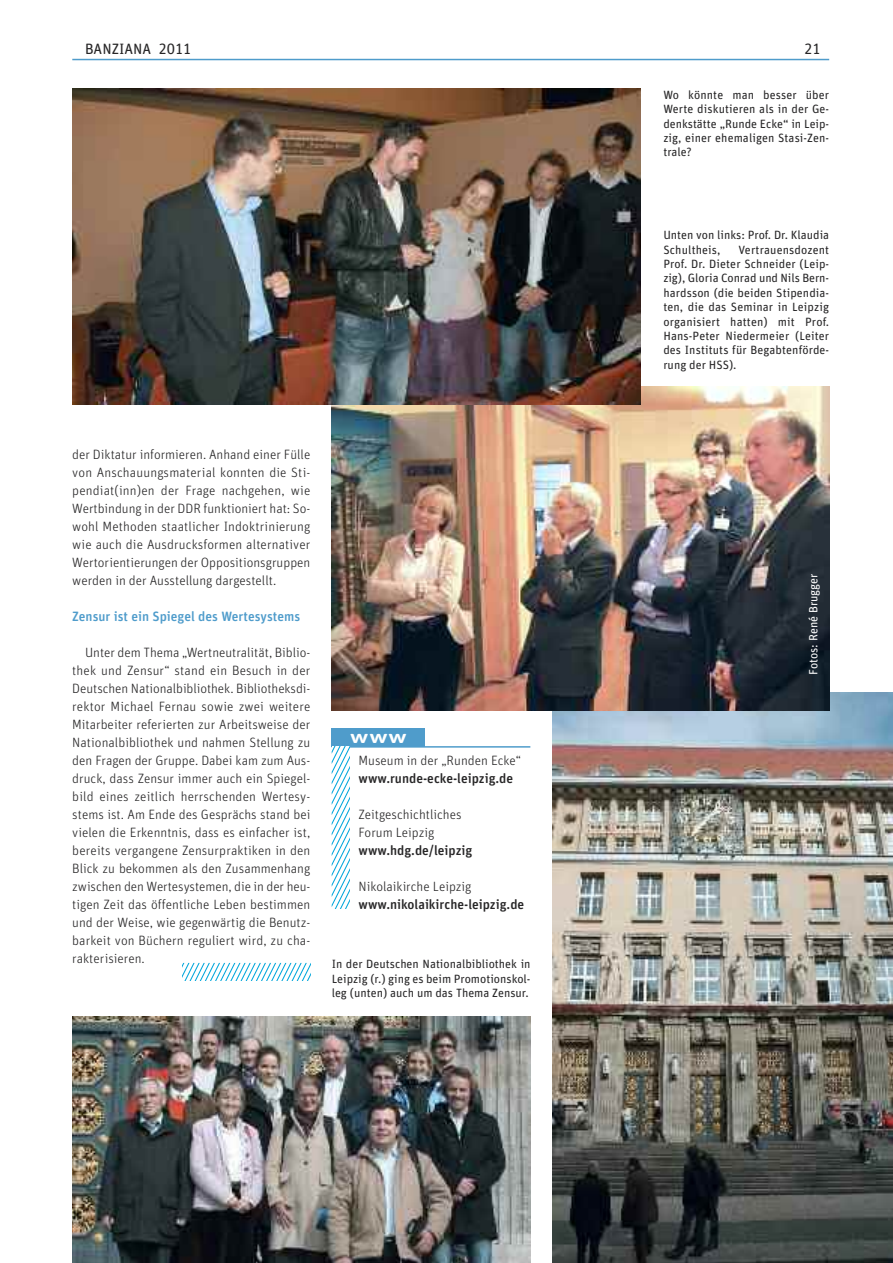
<style>
.page{position:relative;width:893px;height:1263px;background:#fff}
.page>*{position:absolute;margin:0;border:0;box-sizing:border-box;transform-origin:0 0}
.t1{font:500 18px "Unit Rounded Offc";color:#fff;scale:1.5 1}
.t2{font:15px "Unit Rounded Offc";color:#272627}
.t3{font:300 13.5px/18px "Unit Rounded Offc";color:#272627;text-align:justify}
.t4{font:500 13.5px "Unit Rounded Offc";color:#272627}
.t5{font:500 13.5px "Unit Rounded Offc";color:#4f9ccb}
.t6{font:12px/14.4px "Unit Rounded Offc";color:#272627;text-align:justify}
.t7{font:12px "Unit Rounded Offc";color:#fff}
</style>
<div class="page">
<hr style="left:72px;top:59px;width:757px;height:1px;background:#4f9ccb">
<img style="left:553px;top:693px;width:340px;height:570px">
<img style="left:332px;top:387px;width:497px;height:324px">
<img style="left:72px;top:89px;width:568px;height:316px">
<svg style="left:183px;top:963px;width:127px;height:18px"></svg>
<div style="left:332px;top:729px;width:93px;height:18px;background:#4f9ccb"></div>
<hr style="left:332px;top:746px;width:198px;height:2px;background:#4f9ccb">
<svg style="left:332px;top:747px;width:18px;height:162px"></svg>
<img style="left:72px;top:1017px;width:458px;height:246px">
<p class="t2" style="left:85px;top:40px;width:108px">BANZIANA 2011</p>
<p class="t2" style="left:804px;top:40px;width:18px">21</p>
<p class="t6" style="left:663px;top:87px;width:167px">Wo könnte man besser über Werte diskutieren als in der Ge&shy;denkstätte „Runde Ecke“ in Leip&shy;zig, einer ehemaligen Stasi-Zen&shy;trale?</p>
<p class="t3" style="left:72px;top:445px;width:240px">der Diktatur informieren. Anhand einer Fülle von Anschauungsmaterial konnten die Sti&shy;pendiat(inn)en der Frage nachgehen, wie Wertbindung in der DDR funktioniert hat: So&shy;wohl Methoden staatlicher Indoktrinierung wie auch die Ausdrucksformen alternativer Wertorientierungen der Oppositionsgruppen werden in der Ausstellung dargestellt.</p>
<p class="t5" style="left:72px;top:608px;width:229px">Zensur ist ein Spiegel des Wertesystems</p>
<p class="t3" style="left:72px;top:643px;width:240px;text-indent:13px">Unter dem Thema „Wertneutralität, Biblio&shy;thek und Zensur“ stand ein Besuch in der Deutschen Nationalbibliothek. Bibliotheksdi&shy;rektor Michael Fernau sowie zwei weitere Mitarbeiter referierten zur Arbeitsweise der Nationalbibliothek und nahmen Stellung zu den Fragen der Gruppe. Dabei kam zum Aus&shy;druck, dass Zensur immer auch ein Spiegel&shy;bild eines zeitlich herrschenden Wertesy&shy;stems ist. Am Ende des Gesprächs stand bei vielen die Erkenntnis, dass es einfacher ist, bereits vergangene Zensurpraktiken in den Blick zu bekommen als den Zusammenhang zwischen den Wertesystemen, die in der heu&shy;tigen Zeit das öffentliche Leben bestimmen und der Weise, wie gegenwärtig die Benutz&shy;barkeit von Büchern reguliert wird, zu cha&shy;rakterisieren.</p>
<h1 class="t1" style="left:350px;top:726px;width:39px">www</h1>
<p class="t3" style="left:358px;top:751px;width:164px">Museum in der „Runden Ecke“</p>
<p class="t4" style="left:358px;top:770px;width:156px">www.runde-ecke-leipzig.de</p>
<p class="t3" style="left:358px;top:805px;width:105px">Zeitgeschichtliches<br>Forum Leipzig</p>
<p class="t4" style="left:358px;top:842px;width:115px">www.hdg.de/leipzig</p>
<p class="t3" style="left:359px;top:877px;width:114px">Nikolaikirche Leipzig</p>
<p class="t4" style="left:359px;top:896px;width:167px">www.nikolaikirche-leipzig.de</p>
<p class="t6" style="left:332px;top:957px;width:200px">In der Deutschen Nationalbibliothek in Leipzig (r.) ging es beim Promotionskol&shy;leg (unten) auch um das Thema Zensur.</p>
<p class="t6" style="left:663px;top:228px;width:167px">Unten von links: Prof. Dr. Klaudia<br>Schultheis,</p>
<p class="t6" style="left:663px;top:242px;width:167px;text-indent:75px">Vertrauensdozent Prof. Dr. Dieter Schneider (Leip&shy;zig), Gloria Conrad und Nils Bern&shy;hardsson (die beiden Stipendia&shy;ten, die das Seminar in Leipzig organisiert hatten) mit Prof.<br>Hans-Peter Niedermeier (Leiter des Instituts für Begabtenförde&shy;rung der HSS).</p>
<p class="t7" style="left:806px;top:675px;width:103px;rotate:-90deg">Fotos: René Brugger</p>
</div>
